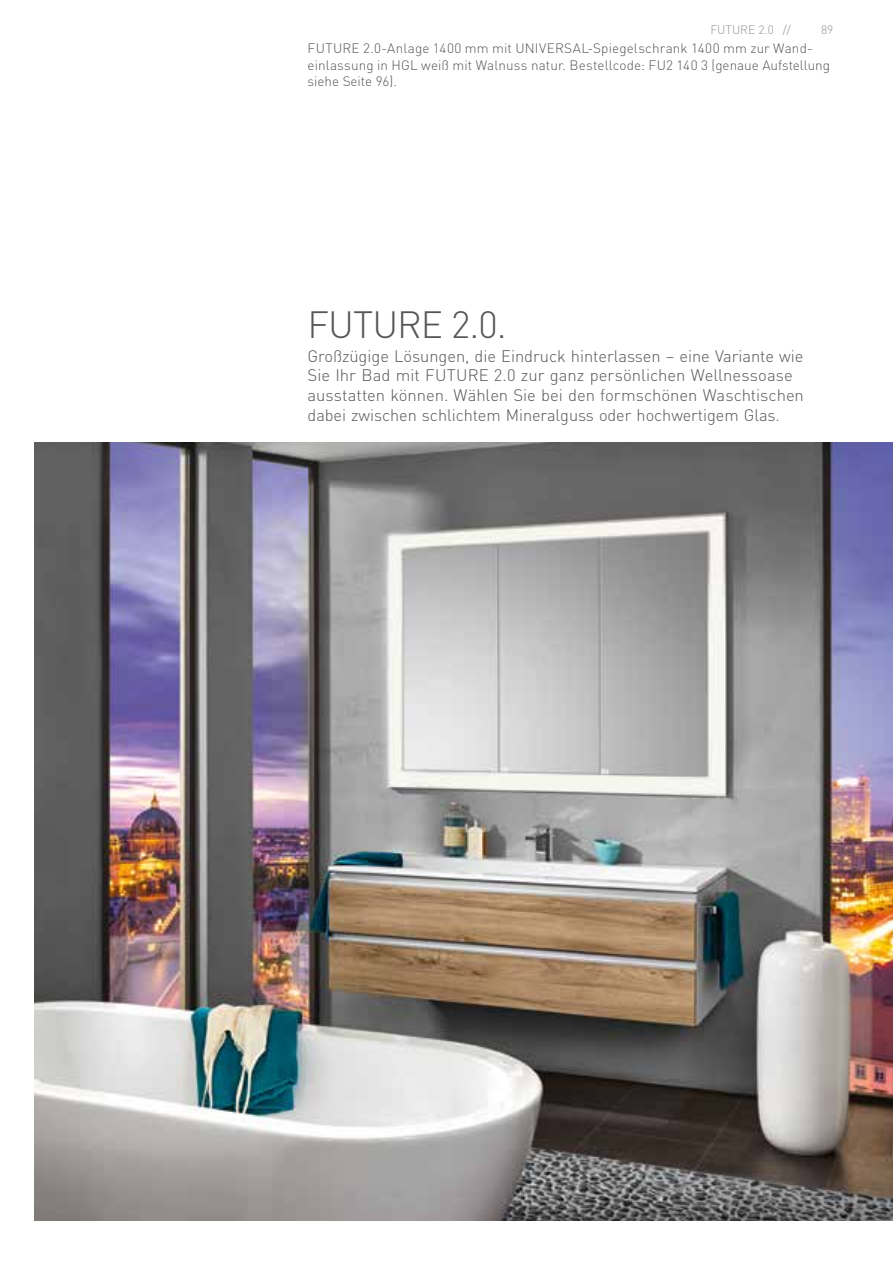
<style>
.page{position:relative;width:893px;height:1263px;background:#fff}
.page>*{position:absolute;margin:0;border:0;box-sizing:border-box;transform-origin:0 0}
.t1{font:300 37.5px "DIN";letter-spacing:-.025em;color:#575656}
.t2{font:300 16.5px/19.8px "DIN";letter-spacing:-.005em;color:#575656}
.t3{font:300 13.5px/16.2px "DIN";letter-spacing:.01em;color:#575656}
.t4{font:300 12px "DIN";color:#929291}
</style>
<div class="page">
<img style="left:34px;top:442px;width:859px;height:778px">
<p class="t4" style="left:710px;top:22px;width:82px">FUTURE 2.0 //</p>
<p class="t4" style="left:821px;top:22px;width:14px">89</p>
<p class="t3" style="left:308px;top:40px;width:524px">FUTURE 2.0-Anlage 1400 mm mit UNIVERSAL-Spiegelschrank 1400 mm zur Wand&shy;einlassung in HGL weiß mit Walnuss natur. Bestellcode: FU2 140 3 (genaue Aufstellung siehe Seite 96).</p>
<h1 class="t1" style="left:308px;top:301px;width:201px">FUTURE 2.0.</h1>
<p class="t2" style="left:308px;top:346px;width:498px">Großzügige Lösungen, die Eindruck hinterlassen – eine Variante wie Sie Ihr Bad mit FUTURE 2.0 zur ganz persönlichen Wellnessoase ausstatten können. Wählen Sie bei den formschönen Waschtischen dabei zwischen schlichtem Mineralguss oder hochwertigem Glas.</p>
</div>
